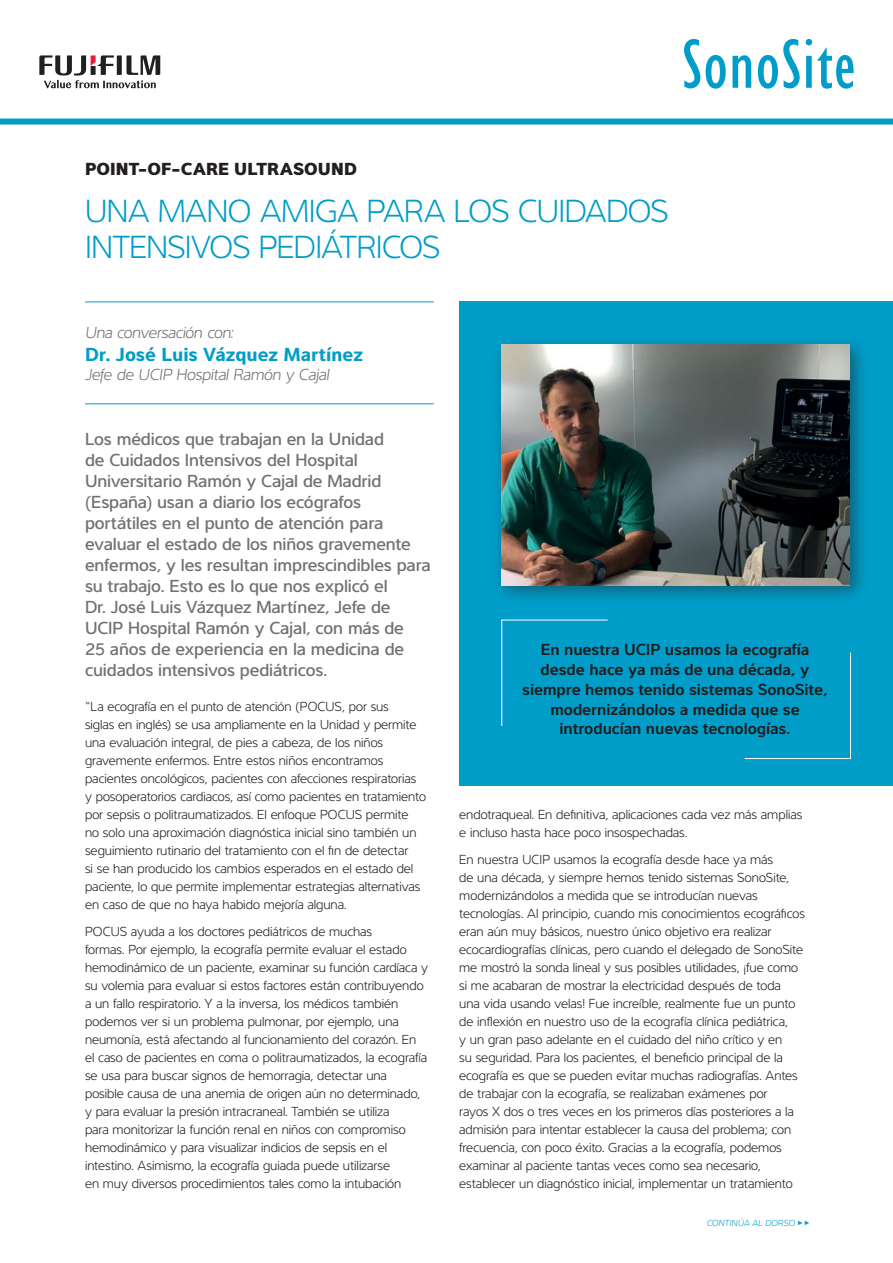
<style>
.page{position:relative;width:893px;height:1263px;background:#fff}
.page>*{position:absolute;margin:0;border:0;box-sizing:border-box;transform-origin:0 0}
.t1{font:300 33px/36px "Interval Sans Pro";letter-spacing:-.015em;color:#009dc9}
.t2{font:700 19.5px "Interval Sans Pro";color:#009dc9}
.t3{font:500 18px/21px "Interval Sans Pro";letter-spacing:-.01em;color:#717275}
.t4{font:900 18px "Interval Sans Pro";letter-spacing:.005em;color:#231f20}
.t5{font:700 16.5px/19.8px "Interval Sans Pro Sem";letter-spacing:-.005em;color:#231f20;text-align:center}
.t6{font:italic 300 16.5px "Interval Sans Pro";letter-spacing:-.01em;color:#717275}
.t7{font:300 13.5px/18px "Interval Sans Pro";letter-spacing:-.005em;color:#231f20}
.t8{font:italic 300 9px "Interval Sans Pro";letter-spacing:.02em;color:#009dc9}
</style>
<div class="page">
<svg style="left:684px;top:39px;width:16px;height:49px"></svg>
<svg style="left:706px;top:55px;width:20px;height:34px"></svg>
<svg style="left:733px;top:55px;width:18px;height:33px"></svg>
<svg style="left:758px;top:39px;width:42px;height:50px"></svg>
<svg style="left:806px;top:39px;width:48px;height:50px"></svg>
<svg style="left:39px;top:55px;width:121px;height:33px"></svg>
<div style="left:0;top:119px;width:893px;height:6px;background:#009dc9"></div>
<div style="left:459px;top:302px;width:434px;height:484px;background:#009dc9"></div>
<svg style="left:501px;top:619px;width:107px;height:107px"></svg>
<svg style="left:744px;top:652px;width:107px;height:107px"></svg>
<div style="left:491px;top:335px;width:378px;height:269px;background:#231f20;opacity:.5"></div>
<img style="left:501px;top:345px;width:349px;height:240px">
<hr style="left:85px;top:302px;width:349px;height:1px;background:#009dc9">
<hr style="left:85px;top:403px;width:349px;height:1px;background:#009dc9">
<h3 class="t4" style="left:85px;top:155px;width:273px">POINT-OF-CARE ULTRASOUND</h3>
<h1 class="t1" style="left:85px;top:190px;width:585px">UNA MANO AMIGA PARA LOS CUIDADOS<br>INTENSIVOS PEDIÁTRICOS</h1>
<p class="t6" style="left:85px;top:321px;width:150px">Una conversación con:</p>
<h2 class="t2" style="left:85px;top:339px;width:279px">Dr. José Luis Vázquez Martínez</h2>
<p class="t6" style="left:85px;top:363px;width:246px">Jefe de UCIP Hospital Ramón y Cajal</p>
<p class="t3" style="left:85px;top:427px;width:347px">Los médicos que trabajan en la Unidad<br>de Cuidados Intensivos del Hospital Universitario Ramón y Cajal de Madrid (España) usan a diario los ecógrafos portátiles en el punto de atención para evaluar el estado de los niños gravemente enfermos, y les resultan imprescindibles para su trabajo. Esto es lo que nos explicó el<br>Dr. José Luis Vázquez Martínez, Jefe de UCIP Hospital Ramón y Cajal, con más de<br>25 años de experiencia en la medicina de cuidados intensivos pediátricos.</p>
<p class="t7" style="left:85px;top:697px;width:342px">“La ecografía en el punto de atención (POCUS, por sus<br>siglas en inglés) se usa ampliamente en la Unidad y permite una evaluación integral, de pies a cabeza, de los niños gravemente enfermos. Entre estos niños encontramos pacientes oncológicos, pacientes con afecciones respiratorias y posoperatorios cardiacos, así como pacientes en tratamiento por sepsis o politraumatizados. El enfoque POCUS permite<br>no solo una aproximación diagnóstica inicial sino también un seguimiento rutinario del tratamiento con el fin de detectar<br>si se han producido los cambios esperados en el estado del paciente, lo que permite implementar estrategias alternativas en caso de que no haya habido mejoría alguna.</p>
<p class="t7" style="left:85px;top:921px;width:345px">POCUS ayuda a los doctores pediátricos de muchas<br>formas. Por ejemplo, la ecografía permite evaluar el estado hemodinámico de un paciente, examinar su función cardíaca y su volemia para evaluar si estos factores están contribuyendo a un fallo respiratorio. Y a la inversa, los médicos también podemos ver si un problema pulmonar, por ejemplo, una neumonía, está afectando al funcionamiento del corazón. En el caso de pacientes en coma o politraumatizados, la ecografía se usa para buscar signos de hemorragia, detectar una posible causa de una anemia de origen aún no determinado, y para evaluar la presión intracraneal. También se utiliza<br>para monitorizar la función renal en niños con compromiso hemodinámico y para visualizar indicios de sepsis en el intestino. Asimismo, la ecografía guiada puede utilizarse<br>en muy diversos procedimientos tales como la intubación</p>
<p class="t5" style="left:522px;top:638px;width:307px">En nuestra UCIP usamos la ecografía desde hace ya más de una década, y siempre hemos tenido sistemas SonoSite, modernizándolos a medida que se introducían nuevas tecnologías.</p>
<p class="t7" style="left:459px;top:805px;width:345px">endotraqueal. En definitiva, aplicaciones cada vez más amplias e incluso hasta hace poco insospechadas.</p>
<p class="t7" style="left:459px;top:849px;width:347px">En nuestra UCIP usamos la ecografía desde hace ya más<br>de una década, y siempre hemos tenido sistemas SonoSite, modernizándolos a medida que se introducían nuevas tecnologías. Al principio, cuando mis conocimientos ecográficos eran aún muy básicos, nuestro único objetivo era realizar ecocardiografías clínicas, pero cuando el delegado de SonoSite me mostró la sonda lineal y sus posibles utilidades, ¡fue como si me acabaran de mostrar la electricidad después de toda<br>una vida usando velas! Fue increíble, realmente fue un punto de inflexión en nuestro uso de la ecografía clínica pediátrica,<br>y un gran paso adelante en el cuidado del niño crítico y en<br>su seguridad. Para los pacientes, el beneficio principal de la ecografía es que se pueden evitar muchas radiografías. Antes de trabajar con la ecografía, se realizaban exámenes por<br>rayos X dos o tres veces en los primeros días posteriores a la admisión para intentar establecer la causa del problema; con frecuencia, con poco éxito. Gracias a la ecografía, podemos examinar al paciente tantas veces como sea necesario, establecer un diagnóstico inicial, implementar un tratamiento</p>
<p class="t8" style="left:707px;top:1217px;width:105px">CONTINÚA AL DORSO ✓✓</p>
</div>
